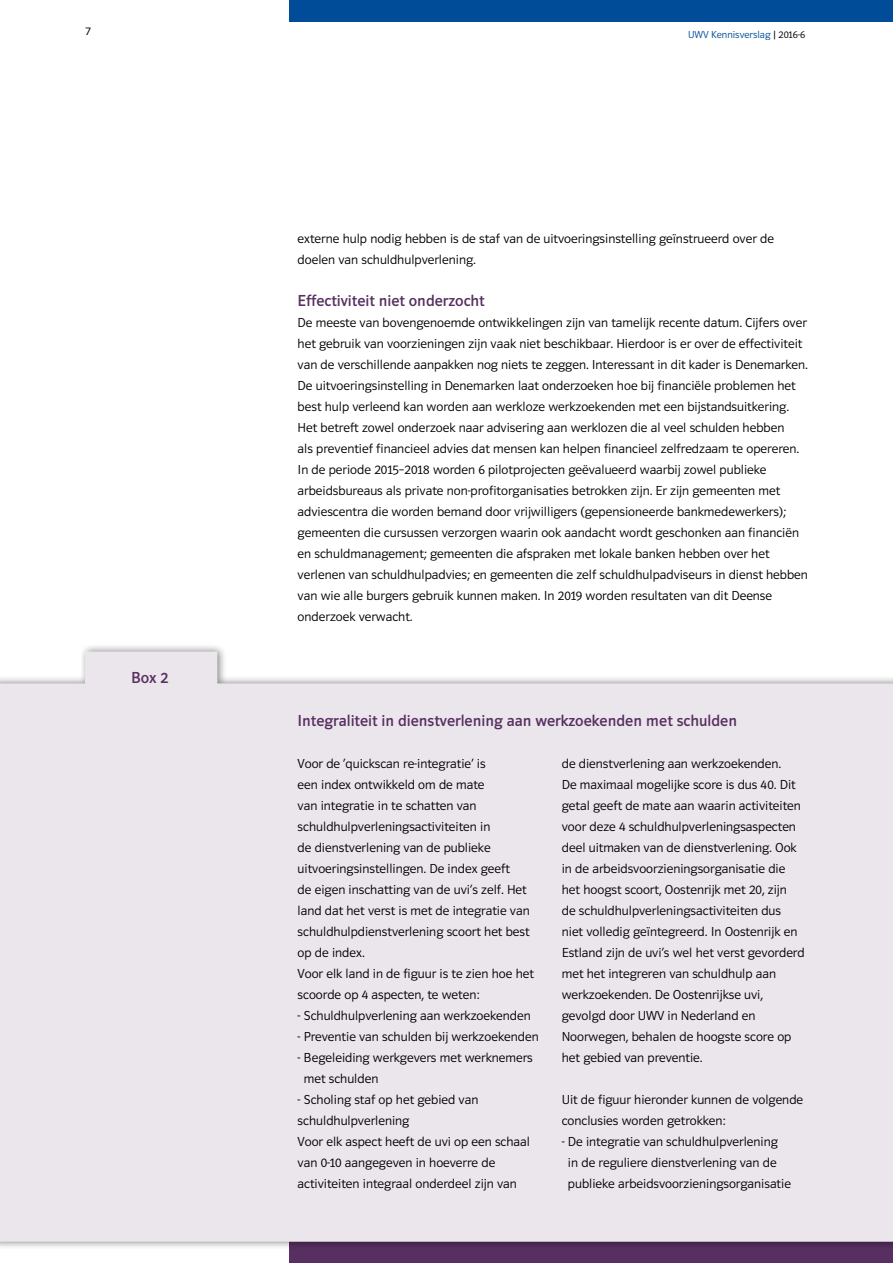
<style>
.page{position:relative;width:893px;height:1263px;background:#fff}
.page>*{position:absolute;margin:0;border:0;box-sizing:border-box;transform-origin:0 0}
.t1{font:16.5px "UWV Sans 2010";color:#572f60}
.t2{font:300 13.5px/21px "UWV Sans 2010";color:#000}
.t3{font:300 12px "UWV Sans 2010";color:#000}
.t4{font:300 10.5px "UWV Sans 2010";color:#004c98}
.s1{color:#000}
</style>
<div class="page">
<div style="left:289px;top:1242px;width:604px;height:21px;background:#572f60"></div>
<div style="left:289px;top:0;width:604px;height:21px;background:#004c98"></div>
<div style="left:0;top:643px;width:893px;height:607px;background:#000;opacity:.5"></div>
<div style="left:0;top:651px;width:893px;height:591px;background:#ebe6ec"></div>
<p class="t3" style="left:85px;top:25px;width:7px">7</p>
<p class="t4" style="left:688px;top:29px;width:118px">UWV Kennisverslag <span class="s1">| 2016-6</span></p>
<p class="t1" style="left:131px;top:668px;width:39px">Box 2</p>
<p class="t2" style="left:298px;top:228px;width:478px">externe hulp nodig hebben is de staf van de uitvoeringsinstelling geïnstrueerd over de doelen van schuldhulpverlening.</p>
<p class="t1" style="left:298px;top:292px;width:189px">Effectiviteit niet onderzocht</p>
<p class="t2" style="left:298px;top:312px;width:512px">De meeste van bovengenoemde ontwikkelingen zijn van tamelijk recente datum. Cijfers over het gebruik van voorzieningen zijn vaak niet beschikbaar. Hierdoor is er over de effectiviteit van de verschillende aanpakken nog niets te zeggen. Interessant in dit kader is Denemarken.<br>De uitvoeringsinstelling in Denemarken laat onderzoeken hoe bij financiële problemen het best hulp verleend kan worden aan werkloze werkzoekenden met een bijstandsuitkering.<br>Het betreft zowel onderzoek naar advisering aan werklozen die al veel schulden hebben<br>als preventief financieel advies dat mensen kan helpen financieel zelfredzaam te opereren.<br>In de periode 2015–2018 worden 6 pilotprojecten geëvalueerd waarbij zowel publieke arbeidsbureaus als private non-profitorganisaties betrokken zijn. Er zijn gemeenten met adviescentra die worden bemand door vrijwilligers (gepensioneerde bankmedewerkers); gemeenten die cursussen verzorgen waarin ook aandacht wordt geschonken aan financiën en schuldmanagement; gemeenten die afspraken met lokale banken hebben over het verlenen van schuldhulpadvies; en gemeenten die zelf schuldhulpadviseurs in dienst hebben van wie alle burgers gebruik kunnen maken. In 2019 worden resultaten van dit Deense onderzoek verwacht.</p>
<p class="t1" style="left:298px;top:712px;width:441px">Integraliteit in dienstverlening aan werkzoekenden met schulden</p>
<p class="t2" style="left:298px;top:753px;width:238px">Voor de ‘quickscan re-integratie’ is<br>een index ontwikkeld om de mate<br>van integratie in te schatten van schuldhulpverleningsactiviteiten in<br>de dienstverlening van de publieke uitvoeringsinstellingen. De index geeft<br>de eigen inschatting van de uvi’s zelf. Het land dat het verst is met de integratie van schuldhulpdienstverlening scoort het best op de index.<br>Voor elk land in de figuur is te zien hoe het scoorde op 4 aspecten, te weten:</p>
<p class="t2" style="left:298px;top:1005px;width:235px">- Schuldhulpverlening aan werkzoekenden</p>
<p class="t2" style="left:298px;top:1026px;width:243px">- Preventie van schulden bij werkzoekenden</p>
<p class="t2" style="left:304px;top:1047px;width:231px;text-indent:-6px">- Begeleiding werkgevers met werknemers met schulden</p>
<p class="t2" style="left:298px;top:1089px;width:234px">- Scholing staf op het gebied van schuldhulpverlening<br>Voor elk aspect heeft de uvi op een schaal van 0-10 aangegeven in hoeverre de activiteiten integraal onderdeel zijn van</p>
<p class="t2" style="left:562px;top:753px;width:244px">de dienstverlening aan werkzoekenden.<br>De maximaal mogelijke score is dus 40. Dit getal geeft de mate aan waarin activiteiten voor deze 4 schuldhulpverleningsaspecten deel uitmaken van de dienstverlening. Ook in de arbeidsvoorzieningsorganisatie die het hoogst scoort, Oostenrijk met 20, zijn<br>de schuldhulpverleningsactiviteiten dus niet volledig geïntegreerd. In Oostenrijk en Estland zijn de uvi’s wel het verst gevorderd met het integreren van schuldhulp aan werkzoekenden. De Oostenrijkse uvi, gevolgd door UWV in Nederland en Noorwegen, behalen de hoogste score op het gebied van preventie.</p>
<p class="t2" style="left:562px;top:1089px;width:243px">Uit de figuur hieronder kunnen de volgende conclusies worden getrokken:</p>
<p class="t2" style="left:568px;top:1131px;width:225px;text-indent:-6px">- De integratie van schuldhulpverlening in de reguliere dienstverlening van de publieke arbeidsvoorzieningsorganisatie</p>
</div>
